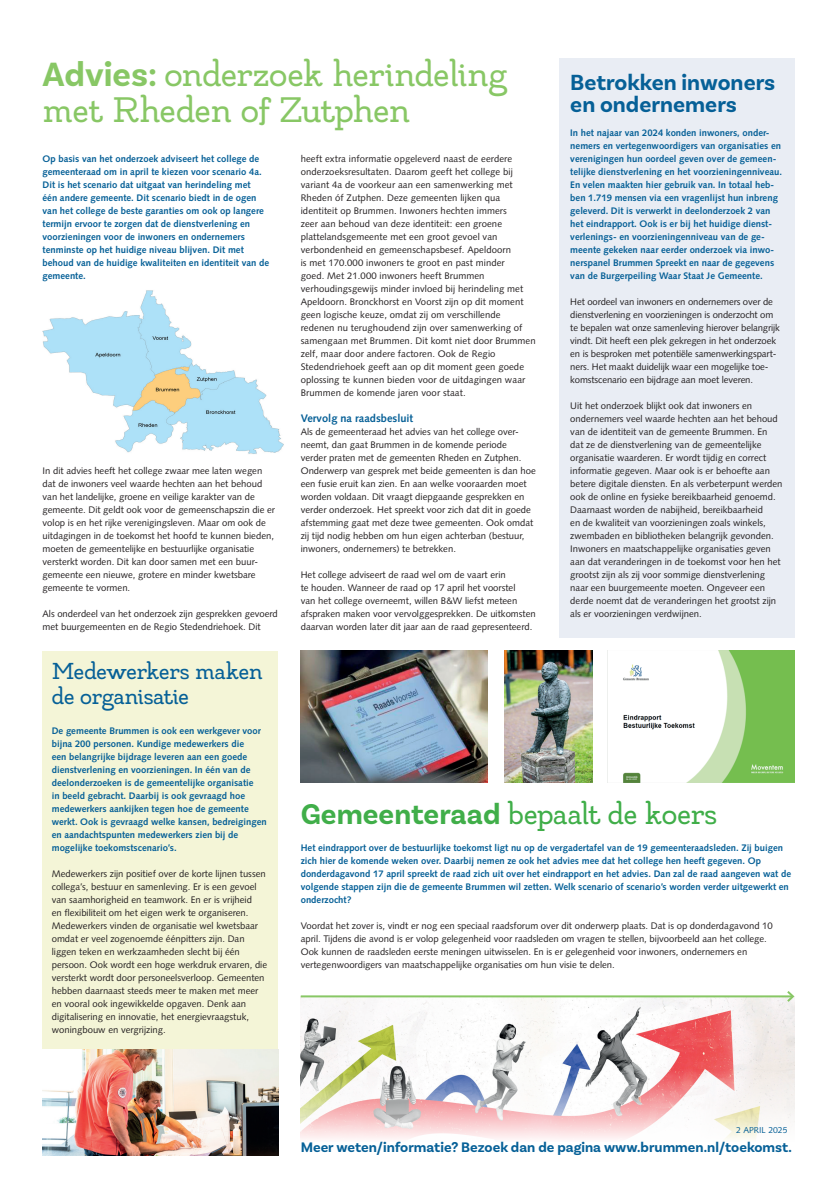
<style>
.page{position:relative;width:837px;height:1191px;background:#fff}
.page>*{position:absolute;margin:0;border:0;box-sizing:border-box;transform-origin:0 0}
.t1{font:35.3px/36px "MADE Likes Slab";letter-spacing:-.02em;color:#88c765}
.t2{font:30px "MADE Likes Slab";letter-spacing:-.03em;color:#40ae49}
.t3{font:700 23px/22px "Basic Sans";color:#066097}
.t4{font:23px/25px "MADE Likes Slab";letter-spacing:-.03em;color:#066097}
.t5{font:700 14.5px "Basic Sans";color:#066097}
.t6{font:700 11px "Syntax";color:#066097}
.t7{font:9.5px/13px "Syntax";color:#231f20}
.t8{font:700 9.5px/13px "Syntax";color:#066097}
.t9{font:8.6px "Syntax";color:#066097}
.s1{font-family:"Basic Sans";font-weight:700}
</style>
<div class="page">
<div style="left:43px;top:651px;width:235px;height:504px;background:#f4f5d7"></div>
<div style="left:558px;top:58px;width:236px;height:579px;background:#e9edf4"></div>
<img style="left:43px;top:290px;width:241px;height:164px">
<img style="left:43px;top:1049px;width:235px;height:106px">
<img style="left:607px;top:651px;width:187px;height:131px">
<img style="left:300px;top:651px;width:187px;height:131px">
<img style="left:504px;top:651px;width:88px;height:131px">
<img style="left:300px;top:997px;width:494px;height:142px">
<hr style="left:300px;top:995px;width:492px;height:2px;background:#88c765">
<svg style="left:784px;top:991px;width:10px;height:13px"></svg>
<h1 class="t1" style="left:43px;top:56px;width:466px"><span class="s1">Advies:</span> onderzoek herindeling met Rheden of Zutphen</h1>
<p class="t8" style="left:43px;top:152px;width:228px">Op basis van het onderzoek adviseert het college de gemeenteraad om in april te kiezen voor scenario 4a.<br>Dit is het scenario dat uitgaat van herindeling met<br>één andere gemeente. Dit scenario biedt in de ogen van het college de beste garanties om ook op langere termijn ervoor te zorgen dat de dienstverlening en voorzieningen voor de inwoners en ondernemers tenminste op het huidige niveau blijven. Dit met behoud van de huidige kwaliteiten en identiteit van de gemeente.</p>
<p class="t7" style="left:43px;top:464px;width:234px">In dit advies heeft het college zwaar mee laten wegen dat de inwoners veel waarde hechten aan het behoud van het landelijke, groene en veilige karakter van de gemeente. Dit geldt ook voor de gemeenschapszin die er volop is en het rijke verenigingsleven. Maar om ook de uitdagingen in de toekomst het hoofd te kunnen bieden, moeten de gemeentelijke en bestuurlijke organisatie versterkt worden. Dit kan door samen met een buur&shy;gemeente een nieuwe, grotere en minder kwetsbare gemeente te vormen.</p>
<p class="t7" style="left:43px;top:607px;width:237px">Als onderdeel van het onderzoek zijn gesprekken gevoerd met buurgemeenten en de Regio Stedendriehoek. Dit</p>
<p class="t7" style="left:300px;top:152px;width:236px">heeft extra informatie opgeleverd naast de eerdere onderzoeksresultaten. Daarom geeft het college bij variant 4a de voorkeur aan een samenwerking met Rheden óf Zutphen. Deze gemeenten lijken qua identiteit op Brummen. Inwoners hechten immers<br>zeer aan behoud van deze identiteit: een groene plattelandsgemeente met een groot gevoel van verbondenheid en gemeenschapsbesef. Apeldoorn<br>is met 170.000 inwoners te groot en past minder<br>goed. Met 21.000 inwoners heeft Brummen verhoudingsgewijs minder invloed bij herindeling met Apeldoorn. Bronckhorst en Voorst zijn op dit moment geen logische keuze, omdat zij om verschillende redenen nu terughoudend zijn over samenwerking of samengaan met Brummen. Dit komt niet door Brummen zelf, maar door andere factoren. Ook de Regio Stedendriehoek geeft aan op dit moment geen goede oplossing te kunnen bieden voor de uitdagingen waar Brummen de komende jaren voor staat.</p>
<p class="t6" style="left:300px;top:412px;width:114px">Vervolg na raadsbesluit</p>
<p class="t7" style="left:300px;top:425px;width:236px">Als de gemeenteraad het advies van het college over&shy;neemt, dan gaat Brummen in de komende periode<br>verder praten met de gemeenten Rheden en Zutphen.<br>Onderwerp van gesprek met beide gemeenten is dan hoe een fusie eruit kan zien. En aan welke vooraarden moet worden voldaan. Dit vraagt diepgaande gesprekken en verder onderzoek. Het spreekt voor zich dat dit in goede afstemming gaat met deze twee gemeenten. Ook omdat zij tijd nodig hebben om hun eigen achterban (bestuur, inwoners, ondernemers) te betrekken.</p>
<p class="t7" style="left:300px;top:568px;width:236px">Het college adviseert de raad wel om de vaart erin<br>te houden. Wanneer de raad op 17 april het voorstel<br>van het college overneemt, willen B&amp;W liefst meteen afspraken maken voor vervolggesprekken. De uitkomsten daarvan worden later dit jaar aan de raad gepresenteerd.</p>
<h3 class="t3" style="left:570px;top:71px;width:206px">Betrokken inwoners en ondernemers</h3>
<p class="t8" style="left:570px;top:126px;width:213px">In het najaar van 2024 konden inwoners, onder&shy;nemers en vertegenwoordigers van organisaties en verenigingen hun oordeel geven over de gemeen&shy;telijke dienstverlening en het voorzieningenniveau.<br>En velen maakten hier gebruik van. In totaal heb&shy;ben 1.719 mensen via een vragenlijst hun inbreng geleverd. Dit is verwerkt in deelonderzoek 2 van het eindrapport. Ook is er bij het huidige dienst&shy;verlenings- en voorzieningenniveau van de ge&shy;meente gekeken naar eerder onderzoek via inwo&shy;nerspanel Brummen Spreekt en naar de gegevens van de Burgerpeiling Waar Staat Je Gemeente.</p>
<p class="t7" style="left:570px;top:295px;width:211px">Het oordeel van inwoners en ondernemers over de dienstverlening en voorzieningen is onderzocht om te bepalen wat onze samenleving hierover belangrijk vindt. Dit heeft een plek gekregen in het onderzoek en is besproken met potentiële samenwerkingspart&shy;ners. Het maakt duidelijk waar een mogelijke toe&shy;komstscenario een bijdrage aan moet leveren.</p>
<p class="t7" style="left:570px;top:399px;width:214px">Uit het onderzoek blijkt ook dat inwoners en ondernemers veel waarde hechten aan het behoud van de identiteit van de gemeente Brummen. En dat ze de dienstverlening van de gemeentelijke organisatie waarderen. Er wordt tijdig en correct informatie gegeven. Maar ook is er behoefte aan betere digitale diensten. En als verbeterpunt werden ook de online en fysieke bereikbaarheid genoemd.<br>Daarnaast worden de nabijheid, bereikbaarheid<br>en de kwaliteit van voorzieningen zoals winkels, zwembaden en bibliotheken belangrijk gevonden.<br>Inwoners en maatschappelijke organisaties geven aan dat veranderingen in de toekomst voor hen het grootst zijn als zij voor sommige dienstverlening naar een buurgemeente moeten. Ongeveer een derde noemt dat de veranderingen het grootst zijn als er voorzieningen verdwijnen.</p>
<h3 class="t4" style="left:52px;top:659px;width:212px">Medewerkers maken de organisatie</h3>
<p class="t8" style="left:52px;top:724px;width:216px">De gemeente Brummen is ook een werkgever voor bijna 200 personen. Kundige medewerkers die<br>een belangrijke bijdrage leveren aan een goede dienstverlening en voorzieningen. In één van de deelonderzoeken is de gemeentelijke organisatie<br>in beeld gebracht. Daarbij is ook gevraagd hoe medewerkers aankijken tegen hoe de gemeente werkt. Ook is gevraagd welke kansen, bedreigingen en aandachtspunten medewerkers zien bij de mogelijke toekomstscenario’s.</p>
<p class="t7" style="left:52px;top:867px;width:217px">Medewerkers zijn positief over de korte lijnen tussen collega’s, bestuur en samenleving. Er is een gevoel van saamhorigheid en teamwork. En er is vrijheid<br>en flexibiliteit om het eigen werk te organiseren.<br>Medewerkers vinden de organisatie wel kwetsbaar omdat er veel zogenoemde éénpitters zijn. Dan liggen teken en werkzaamheden slecht bij één persoon. Ook wordt een hoge werkdruk ervaren, die versterkt wordt door personeelsverloop. Gemeenten hebben daarnaast steeds meer te maken met meer en vooral ook ingewikkelde opgaven. Denk aan digitalisering en innovatie, het energievraagstuk, woningbouw en vergrijzing.</p>
<h2 class="t2" style="left:300px;top:796px;width:417px"><span class="s1">Gemeenteraad</span> bepaalt de koers</h2>
<p class="t8" style="left:300px;top:841px;width:491px">Het eindrapport over de bestuurlijke toekomst ligt nu op de vergadertafel van de 19 gemeenteraadsleden. Zij buigen zich hier de komende weken over. Daarbij nemen ze ook het advies mee dat het college hen heeft gegeven. Op donderdagavond 17 april spreekt de raad zich uit over het eindrapport en het advies. Dan zal de raad aangeven wat de volgende stappen zijn die de gemeente Brummen wil zetten. Welk scenario of scenario’s worden verder uitgewerkt en onderzocht?</p>
<p class="t7" style="left:300px;top:919px;width:473px">Voordat het zover is, vindt er nog een speciaal raadsforum over dit onderwerp plaats. Dat is op donderdagavond 10 april. Tijdens die avond is er volop gelegenheid voor raadsleden om vragen te stellen, bijvoorbeeld aan het college.<br>Ook kunnen de raadsleden eerste meningen uitwisselen. En is er gelegenheid voor inwoners, ondernemers en vertegenwoordigers van maatschappelijke organisaties om hun visie te delen.</p>
<p class="t9" style="left:736px;top:1124px;width:53px">2 APRIL 2025</p>
<h3 class="t5" style="left:300px;top:1138px;width:492px">Meer weten/informatie? Bezoek dan de pagina www.brummen.nl/toekomst.</h3>
</div>
